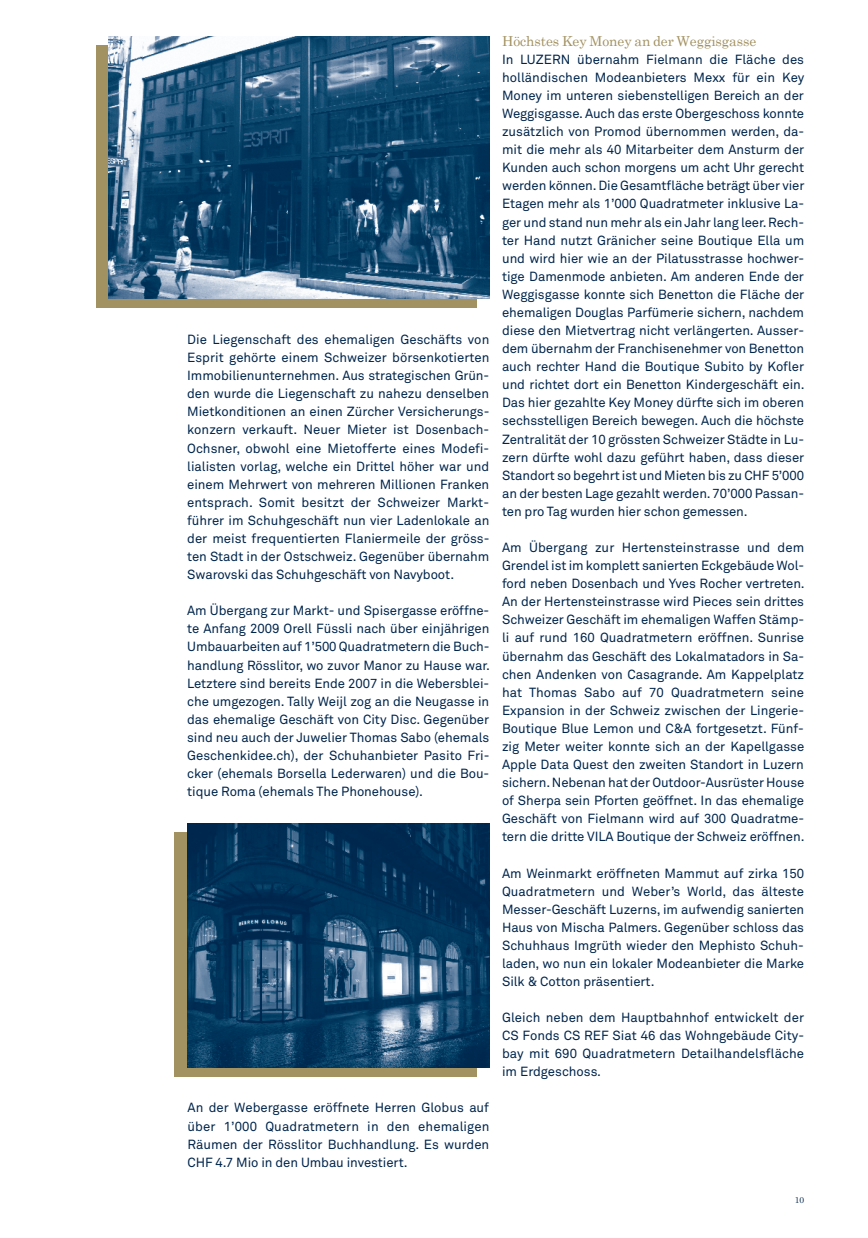
<style>
.page{position:relative;width:868px;height:1238px;background:#fff}
.page>*{position:absolute;margin:0;border:0;box-sizing:border-box;transform-origin:0 0}
.t1{font:13.65px "Century Schoolbook";letter-spacing:-.005em;color:#a29161}
.t2{font:13.2px/18px "Akkurat";letter-spacing:-.005em;color:#00254c;text-align:justify}
.t3{font:8.55px "Century Schoolbook";color:#00254c}
</style>
<div class="page">
<div style="left:174px;top:832px;width:302px;height:244px;background:#a29161"></div>
<div style="left:96px;top:46px;width:380px;height:262px;background:#a29161"></div>
<img style="left:108px;top:37px;width:381px;height:262px">
<img style="left:187px;top:823px;width:302px;height:244px">
<p class="t2" style="left:187px;top:331px;width:304px">Die Liegenschaft des ehemaligen Geschäfts von Esprit gehörte einem Schweizer börsenkotierten Immobilienunternehmen. Aus strategischen Grün&shy;den wurde die Liegenschaft zu nahezu denselben Mietkonditionen an einen Zürcher Versicherungs&shy;konzern verkauft. Neuer Mieter ist Dosenbach-Ochsner, obwohl eine Mietofferte eines Modefi&shy;lialisten vorlag, welche ein Drittel höher war und einem Mehrwert von mehreren Millionen Franken entsprach. Somit besitzt der Schweizer Markt&shy;führer im Schuhgeschäft nun vier Ladenlokale an der meist frequentierten Flaniermeile der gröss&shy;ten Stadt in der Ostschweiz. Gegenüber übernahm Swarovski das Schuhgeschäft von Navyboot.</p>
<p class="t2" style="left:187px;top:602px;width:304px">Am Übergang zur Markt- und Spisergasse eröffne&shy;te Anfang 2009 Orell Füssli nach über einjährigen Umbauarbeiten auf 1’500 Quadratmetern die Buch&shy;handlung Rösslitor, wo zuvor Manor zu Hause war.<br>Letztere sind bereits Ende 2007 in die Webersblei&shy;che umgezogen. Tally Weijl zog an die Neugasse in das ehemalige Geschäft von City Disc. Gegenüber sind neu auch der Juwelier Thomas Sabo (ehemals Geschenkidee.ch), der Schuhanbieter Pasito Fri&shy;cker (ehemals Borsella Lederwaren) und die Bou&shy;tique Roma (ehemals The Phonehouse).</p>
<p class="t2" style="left:187px;top:1099px;width:303px">An der Webergasse eröffnete Herren Globus auf über 1’000 Quadratmetern in den ehemaligen Räumen der Rösslitor Buchhandlung. Es wurden CHF 4.7 Mio in den Umbau investiert.</p>
<p class="t1" style="left:502px;top:32px;width:256px">Höchstes Key Money an der Weggisgasse</p>
<p class="t2" style="left:502px;top:51px;width:304px">In LUZERN übernahm Fielmann die Fläche des holländischen Modeanbieters Mexx für ein Key Money im unteren siebenstelligen Bereich an der Weggisgasse. Auch das erste Obergeschoss konnte zusätzlich von Promod übernommen werden, da&shy;mit die mehr als 40 Mitarbeiter dem Ansturm der Kunden auch schon morgens um acht Uhr gerecht werden können. Die Gesamtfläche beträgt über vier Etagen mehr als 1’000 Quadratmeter inklusive La&shy;ger und stand nun mehr als ein Jahr lang leer. Rech&shy;ter Hand nutzt Gränicher seine Boutique Ella um und wird hier wie an der Pilatusstrasse hochwer&shy;tige Damenmode anbieten. Am anderen Ende der Weggisgasse konnte sich Benetton die Fläche der ehemaligen Douglas Parfümerie sichern, nachdem diese den Mietvertrag nicht verlängerten. Ausser&shy;dem übernahm der Franchisenehmer von Benetton auch rechter Hand die Boutique Subito by Kofler und richtet dort ein Benetton Kindergeschäft ein.<br>Das hier gezahlte Key Money dürfte sich im oberen sechsstelligen Bereich bewegen. Auch die höchste Zentralität der 10 grössten Schweizer Städte in Lu&shy;zern dürfte wohl dazu geführt haben, dass dieser Standort so begehrt ist und Mieten bis zu CHF 5’000 an der besten Lage gezahlt werden. 70’000 Passan&shy;ten pro Tag wurden hier schon gemessen.</p>
<p class="t2" style="left:502px;top:538px;width:304px">Am Übergang zur Hertensteinstrasse und dem Grendel ist im komplett sanierten Eckgebäude Wol&shy;ford neben Dosenbach und Yves Rocher vertreten.<br>An der Hertensteinstrasse wird Pieces sein drittes Schweizer Geschäft im ehemaligen Waffen Stämp&shy;li auf rund 160 Quadratmetern eröffnen. Sunrise übernahm das Geschäft des Lokalmatadors in Sa&shy;chen Andenken von Casagrande. Am Kappelplatz hat Thomas Sabo auf 70 Quadratmetern seine Expansion in der Schweiz zwischen der Lingerie-Boutique Blue Lemon und C&amp;A fortgesetzt. Fünf&shy;zig Meter weiter konnte sich an der Kapellgasse Apple Data Quest den zweiten Standort in Luzern sichern. Nebenan hat der Outdoor-Ausrüster House of Sherpa sein Pforten geöffnet. In das ehemalige Geschäft von Fielmann wird auf 300 Quadratme&shy;tern die dritte VILA Boutique der Schweiz eröffnen.</p>
<p class="t2" style="left:502px;top:864px;width:304px">Am Weinmarkt eröffneten Mammut auf zirka 150<br>Quadratmetern und Weber’s World, das älteste Messer-Geschäft Luzerns, im aufwendig sanierten Haus von Mischa Palmers. Gegenüber schloss das Schuhhaus Imgrüth wieder den Mephisto Schuh&shy;laden, wo nun ein lokaler Modeanbieter die Marke Silk &amp; Cotton präsentiert.</p>
<p class="t2" style="left:502px;top:1008px;width:303px">Gleich neben dem Hauptbahnhof entwickelt der CS Fonds CS REF Siat 46 das Wohngebäude City&shy;bay mit 690 Quadratmetern Detailhandelsfläche im Erdgeschoss.</p>
<p class="t3" style="left:794px;top:1194px;width:11px">10</p>
</div>
